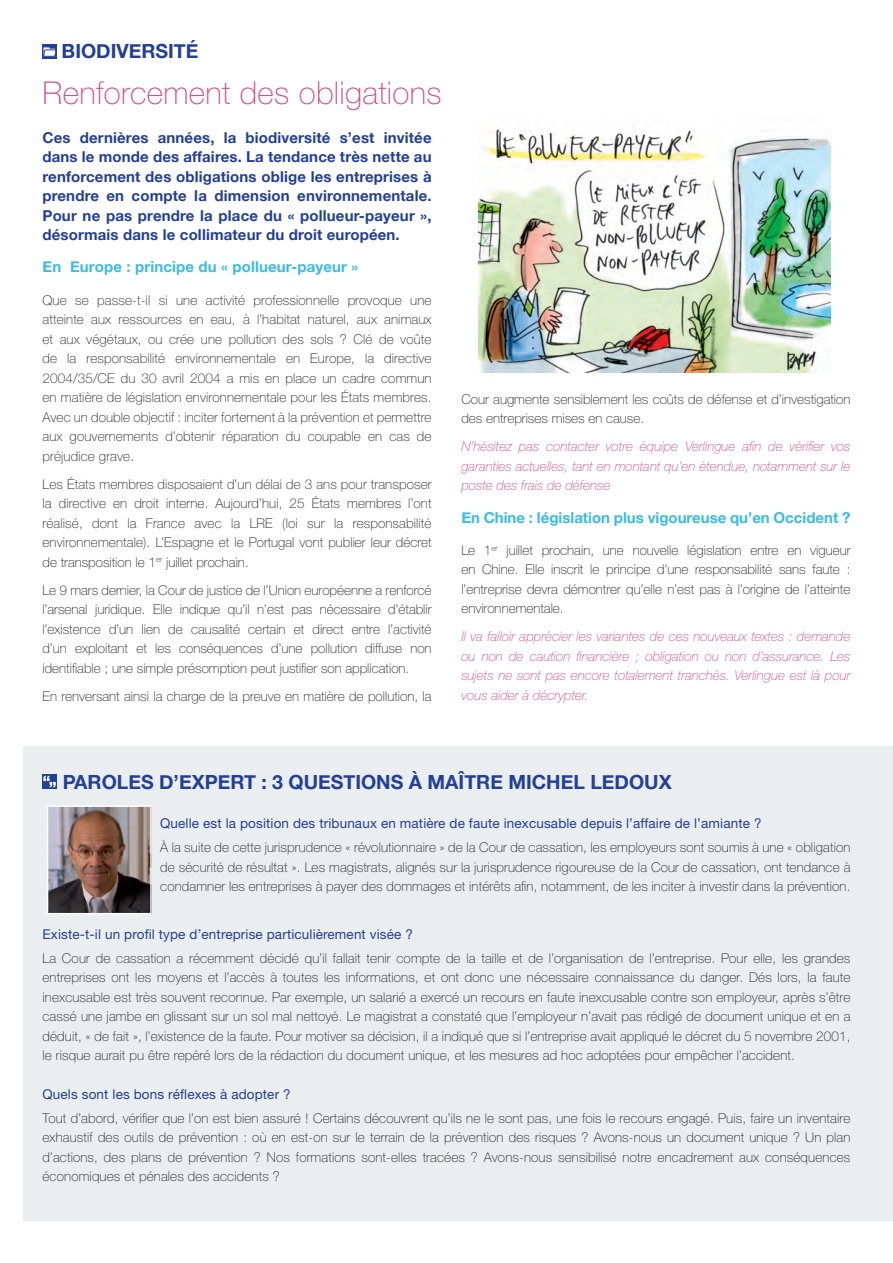
<style>
.page{position:relative;width:893px;height:1263px;background:#fff}
.page>*{position:absolute;margin:0;border:0;box-sizing:border-box;transform-origin:0 0}
.t1{font:100 31.5px "Helvetica Neue";letter-spacing:.01em;color:#d14b84}
.t2{font:700 19.5px "Helvetica Neue";color:#223f99}
.t3{font:700 15px/19.5px "Helvetica Neue";letter-spacing:.01em;color:#223f99;text-align:justify}
.t4{font:700 15px "Helvetica Neue";color:#3abbe3}
.t5{font:100 13.5px/19.5px "Helvetica Neue";color:#231f20;text-align:justify}
.t6{font:italic 100 13.5px/19.5px "Helvetica Neue";color:#d14b84;text-align:justify}
.t7{font:13.5px "Helvetica Neue";letter-spacing:.01em;color:#223f99}
</style>
<div class="page">
<div style="left:23px;top:746px;width:870px;height:474px;background:#ebeeef"></div>
<svg style="left:43px;top:774px;width:14px;height:14px"></svg>
<svg style="left:43px;top:776px;width:13px;height:11px"></svg>
<div style="left:43px;top:45px;width:14px;height:14px;background:#223f99"></div>
<svg style="left:43px;top:47px;width:13px;height:10px"></svg>
<img style="left:49px;top:807px;width:101px;height:105px">
<div style="left:47px;top:805px;width:105px;height:109px;border:1px solid #fff"></div>
<img style="left:479px;top:129px;width:352px;height:243px">
<h2 class="t2" style="left:62px;top:39px;width:138px">BIODIVERSITÉ</h2>
<h1 class="t1" style="left:43px;top:82px;width:401px">Renforcement des obligations</h1>
<p class="t3" style="left:43px;top:127px;width:391px">Ces dernières années, la biodiversité s’est invitée dans le monde des affaires. La tendance très nette au renforcement des obligations oblige les entreprises à prendre en compte la dimension environnementale.<br>Pour ne pas prendre la place du « pollueur-payeur », désormais dans le collimateur du droit européen.</p>
<p class="t4" style="left:43px;top:258px;width:317px">En Europe : principe du « pollueur-payeur »</p>
<p class="t5" style="left:43px;top:291px;width:391px">Que se passe-t-il si une activité professionnelle provoque une atteinte aux ressources en eau, à l’habitat naturel, aux animaux et aux végétaux, ou crée une pollution des sols ? Clé de voûte de la responsabilité environnementale en Europe, la directive 2004/35/CE du 30 avril 2004 a mis en place un cadre commun en matière de législation environnementale pour les États membres.<br>Avec un double objectif : inciter fortement à la prévention et permettre aux gouvernements d’obtenir réparation du coupable en cas de préjudice grave.</p>
<p class="t5" style="left:43px;top:475px;width:391px">Les États membres disposaient d’un délai de 3 ans pour transposer la directive en droit interne. Aujourd’hui, 25 États membres l’ont réalisé, dont la France avec la LRE (loi sur la responsabilité environnementale). L’Espagne et le Portugal vont publier leur décret de transposition le 1<sup>er</sup> juillet prochain.</p>
<p class="t5" style="left:43px;top:581px;width:391px">Le 9 mars dernier, la Cour de justice de l’Union européenne a renforcé l’arsenal juridique. Elle indique qu’il n’est pas nécessaire d’établir l’existence d’un lien de causalité certain et direct entre l’activité d’un exploitant et les conséquences d’une pollution diffuse non identifiable ; une simple présomption peut justifier son application.</p>
<p class="t5" style="left:43px;top:687px;width:391px">En renversant ainsi la charge de la preuve en matière de pollution, la</p>
<p class="t5" style="left:461px;top:391px;width:391px">Cour augmente sensiblement les coûts de défense et d’investigation des entreprises mises en cause.</p>
<p class="t6" style="left:461px;top:438px;width:391px">N’hésitez pas contacter votre équipe Verlingue afin de vérifier vos garanties actuelles, tant en montant qu’en étendue, notamment sur le poste des frais de défense</p>
<p class="t4" style="left:461px;top:508px;width:391px">En Chine : législation plus vigoureuse qu’en Occident ?</p>
<p class="t5" style="left:461px;top:542px;width:391px">Le 1<sup>er</sup> juillet prochain, une nouvelle législation entre en vigueur en Chine. Elle inscrit le principe d’une responsabilité sans faute : l’entreprise devra démontrer qu’elle n’est pas à l’origine de l’atteinte environnementale.</p>
<p class="t6" style="left:461px;top:628px;width:391px">Il va falloir apprécier les variantes de ces nouveaux textes : demande ou non de caution financière ; obligation ou non d’assurance. Les sujets ne sont pas encore totalement tranchés. Verlingue est là pour vous aider à décrypter.</p>
<h2 class="t2" style="left:63px;top:770px;width:610px">PAROLES D’EXPERT : 3 QUESTIONS À MAÎTRE MICHEL LEDOUX</h2>
<p class="t7" style="left:160px;top:819px;width:603px">Quelle est la position des tribunaux en matière de faute inexcusable depuis l’affaire de l’amiante ?</p>
<p class="t5" style="left:160px;top:839px;width:692px">À la suite de cette jurisprudence « révolutionnaire » de la Cour de cassation, les employeurs sont soumis à une « obligation de sécurité de résultat ». Les magistrats, alignés sur la jurisprudence rigoureuse de la Cour de cassation, ont tendance à condamner les entreprises à payer des dommages et intérêts afin, notamment, de les inciter à investir dans la prévention.</p>
<p class="t7" style="left:43px;top:929px;width:372px">Existe-t-il un profil type d’entreprise particulièrement visée ?</p>
<p class="t5" style="left:43px;top:949px;width:809px">La Cour de cassation a récemment décidé qu’il fallait tenir compte de la taille et de l’organisation de l’entreprise. Pour elle, les grandes entreprises ont les moyens et l’accès à toutes les informations, et ont donc une nécessaire connaissance du danger. Dés lors, la faute inexcusable est très souvent reconnue. Par exemple, un salarié a exercé un recours en faute inexcusable contre son employeur, après s’être cassé une jambe en glissant sur un sol mal nettoyé. Le magistrat a constaté que l’employeur n’avait pas rédigé de document unique et en a déduit, « de fait », l’existence de la faute. Pour motiver sa décision, il a indiqué que si l’entreprise avait appliqué le décret du 5 novembre 2001, le risque aurait pu être repéré lors de la rédaction du document unique, et les mesures ad hoc adoptées pour empêcher l’accident.</p>
<p class="t7" style="left:43px;top:1089px;width:250px">Quels sont les bons réflexes à adopter ?</p>
<p class="t5" style="left:43px;top:1109px;width:809px">Tout d’abord, vérifier que l’on est bien assuré ! Certains découvrent qu’ils ne le sont pas, une fois le recours engagé. Puis, faire un inventaire exhaustif des outils de prévention : où en est-on sur le terrain de la prévention des risques ? Avons-nous un document unique ? Un plan d’actions, des plans de prévention ? Nos formations sont-elles tracées ? Avons-nous sensibilisé notre encadrement aux conséquences économiques et pénales des accidents ?</p>
</div>
